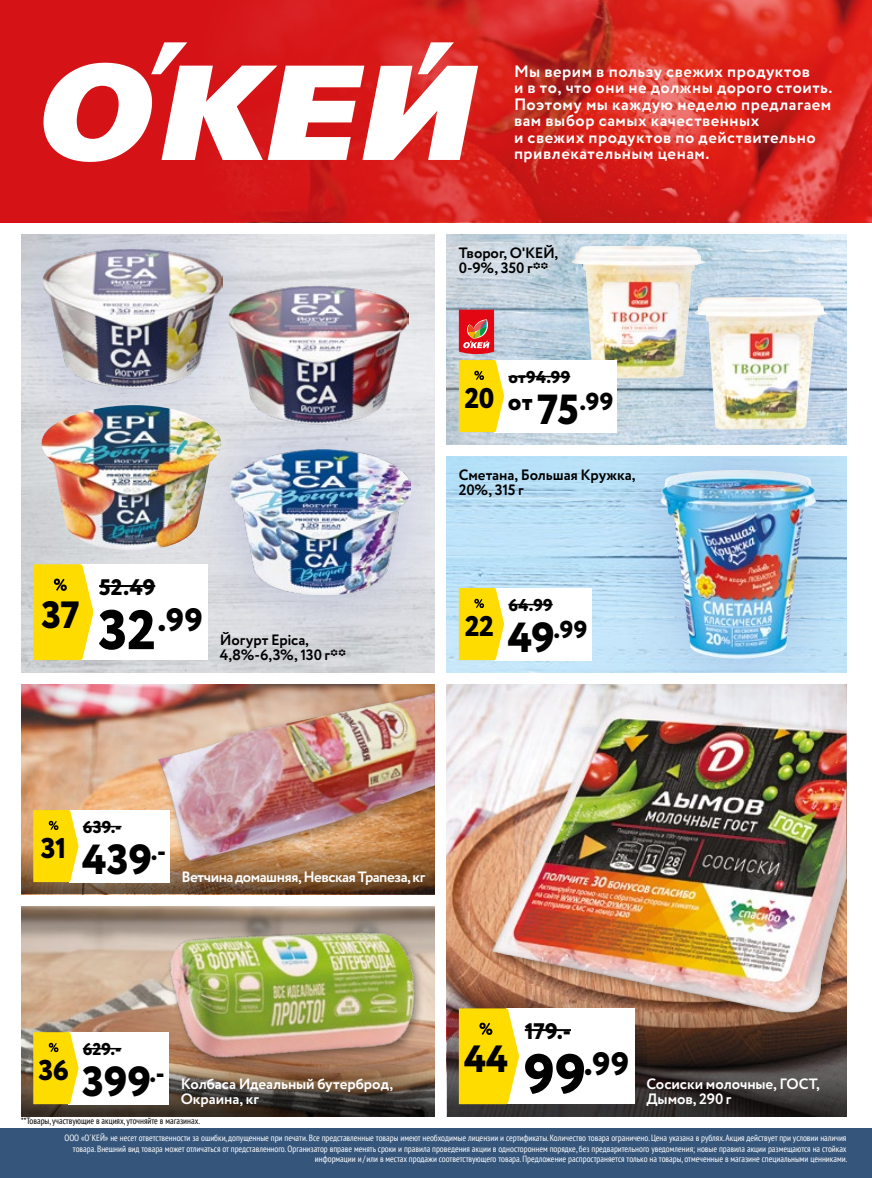
<style>
.page{position:relative;width:872px;height:1178px;background:#fff}
.page>*{position:absolute;margin:0;border:0;box-sizing:border-box;transform-origin:0 0}
.t1{font:800 42px "Circe";color:#000}
.t2{font:800 37.95px "Circe";color:#000}
.t3{font:800 32.4px "Circe";color:#000}
.t4{font:800 28.5px "Circe";letter-spacing:-.02em;color:#000}
.t5{font:800 24.45px "Circe";color:#000}
.t6{font:800 22.5px "Circe";letter-spacing:-.005em;color:#000}
.t7{font:800 17.1px "Circe";letter-spacing:.01em;color:#000}
.t8{font:700 16.5px/16.5px "Circe";letter-spacing:.03em;color:#fff}
.t9{font:700 15px/15px "Circe";letter-spacing:-.01em;color:#000}
.t10{font:700 15px/15px "Circe";letter-spacing:-.01em;color:#fff}
.t11{font:700 15px "Circe";letter-spacing:-.035em;color:#fff}
.t12{font:condensed 9px/10.5px "PT Sans";color:#fff;text-align:right}
.t13{font:condensed 9px "PT Sans";color:#000}
.s1{font-size:42px}
.s2{font-size:55.5px}
</style>
<div class="page">
<img style="left:21px;top:684px;width:132px;height:152px">
<img style="left:447px;top:684px;width:399px;height:282px">
<img style="left:21px;top:906px;width:121px;height:138px">
<svg style="left:447px;top:966px;width:399px;height:150px;background:#43352f"></svg>
<svg style="left:21px;top:836px;width:414px;height:58px;background:#745234"></svg>
<svg style="left:21px;top:1044px;width:414px;height:72px;background:#594a3b"></svg>
<img style="left:447px;top:234px;width:185px;height:210px">
<img style="left:447px;top:456px;width:147px;height:216px">
<img style="left:571px;top:246px;width:61px;height:133px">
<div style="left:632px;top:234px;width:214px;height:210px;background:#455ba6;opacity:.3"></div>
<img style="left:694px;top:297px;width:134px;height:133px">
<div style="left:21px;top:234px;width:266px;height:222px;background:#455ba6;opacity:.3"></div>
<img style="left:42px;top:248px;width:180px;height:147px">
<img style="left:228px;top:285px;width:181px;height:94px">
<img style="left:41px;top:405px;width:123px;height:145px">
<div style="left:164px;top:379px;width:271px;height:285px;background:#455ba6;opacity:.3"></div>
<img style="left:231px;top:449px;width:180px;height:146px">
<div style="left:153px;top:684px;width:282px;height:189px;background:#000;opacity:.35"></div>
<img style="left:158px;top:692px;width:277px;height:169px">
<img style="left:142px;top:906px;width:293px;height:162px">
<div style="left:488px;top:697px;width:358px;height:326px;background:#000;opacity:.35"></div>
<img style="left:526px;top:702px;width:106px;height:176px">
<div style="left:594px;top:456px;width:252px;height:216px;background:#455ba6;opacity:.3"></div>
<img style="left:660px;top:470px;width:155px;height:189px">
<div style="left:0;top:1128px;width:872px;height:50px;background:#35557b"></div>
<div style="left:69px;top:1032px;width:100px;height:72px;background:#fff"></div>
<hr style="left:83px;top:1048px;width:38px;height:1px;background:#000">
<svg style="left:33px;top:1032px;width:45px;height:72px;background:#fadb15"></svg>
<div style="left:69px;top:810px;width:101px;height:72px;background:#fff"></div>
<hr style="left:83px;top:826px;width:39px;height:1px;background:#000">
<svg style="left:33px;top:810px;width:45px;height:72px;background:#fbdb15"></svg>
<div style="left:506px;top:1008px;width:128px;height:96px;background:#fff"></div>
<hr style="left:525px;top:1029px;width:46px;height:2px;background:#000">
<svg style="left:459px;top:1008px;width:60px;height:96px;background:#fbdb17"></svg>
<div style="left:494px;top:588px;width:97px;height:72px;background:#fff"></div>
<hr style="left:508px;top:604px;width:45px;height:1px;background:#000">
<svg style="left:459px;top:588px;width:45px;height:72px;background:#fbdc17"></svg>
<div style="left:494px;top:360px;width:123px;height:72px;background:#fff"></div>
<hr style="left:508px;top:376px;width:62px;height:1px;background:#000">
<svg style="left:459px;top:360px;width:45px;height:72px;background:#fbdc17"></svg>
<div style="left:80px;top:564px;width:128px;height:96px;background:#fff"></div>
<hr style="left:99px;top:585px;width:56px;height:2px;background:#000">
<svg style="left:33px;top:564px;width:60px;height:96px;background:#fbdb17"></svg>
<svg style="left:459px;top:310px;width:35px;height:44px;background:#dc3434"></svg>
<img style="left:703px;top:0;width:169px;height:222px">
<svg style="left:0;top:0;width:703px;height:222px;background:#d41f1d"></svg>
<svg style="left:38px;top:42px;width:440px;height:121px"></svg>
<h3 class="t8" style="left:514px;top:64px;width:320px">Мы верим в пользу свежих продуктов<br>и в то, что они не должны дорого стоить.<br>Поэтому мы каждую неделю предлагаем вам выбор самых качественных<br>и свежих продуктов по действительно привлекательным ценам.</h3>
<h3 class="t9" style="left:459px;top:246px;width:101px">Творог, О'КЕЙ,<br>0-9%, 350 г**</h3>
<h3 class="t4" style="left:464px;top:379px;width:31px">20</h3>
<h3 class="t7" style="left:508px;top:366px;width:63px">от94.99</h3>
<h3 class="t5" style="left:508px;top:385px;width:107px">от <span class="s1">75</span>.99</h3>
<h2 class="t2" style="left:42px;top:589px;width:40px">37</h2>
<h3 class="t6" style="left:99px;top:572px;width:58px">52.49</h3>
<h3 class="t3" style="left:98px;top:598px;width:106px"><span class="s2">32</span>.99</h3>
<h3 class="t9" style="left:220px;top:633px;width:128px">Йогурт Epica,<br>4,8%-6,3%, 130 г**</h3>
<h3 class="t9" style="left:459px;top:468px;width:178px">Сметана, Большая Кружка,<br>20%, 315 г</h3>
<h3 class="t4" style="left:465px;top:607px;width:31px">22</h3>
<h3 class="t7" style="left:508px;top:594px;width:46px">64.99</h3>
<h3 class="t5" style="left:508px;top:613px;width:81px"><span class="s1">49</span>.99</h3>
<h3 class="t4" style="left:41px;top:829px;width:27px">31</h3>
<h3 class="t7" style="left:83px;top:816px;width:40px">639.-</h3>
<h1 class="t1" style="left:82px;top:831px;width:85px">439<sup>.-</sup></h1>
<h3 class="t11" style="left:182px;top:867px;width:245px">Ветчина домашняя, Невская Трапеза, кг</h3>
<h3 class="t4" style="left:39px;top:1051px;width:32px">36</h3>
<h3 class="t7" style="left:83px;top:1038px;width:40px">629.-</h3>
<h1 class="t1" style="left:82px;top:1053px;width:84px">399<sup>.-</sup></h1>
<h3 class="t10" style="left:181px;top:1077px;width:214px">Колбаса Идеальный бутерброд,<br>Окраина, кг</h3>
<p class="t13" style="left:21px;top:1115px;width:180px">**Товары, участвующие в акциях, уточняйте в магазинах.</p>
<h2 class="t2" style="left:464px;top:1033px;width:46px">44</h2>
<h3 class="t6" style="left:525px;top:1016px;width:48px">179.-</h3>
<h3 class="t3" style="left:524px;top:1042px;width:107px"><span class="s2">99</span>.99</h3>
<h3 class="t10" style="left:646px;top:1077px;width:175px">Сосиски молочные, ГОСТ,<br>Дымов, 290 г</h3>
<p class="t12" style="left:64px;top:1132px;width:784px">ООО «О´КЕЙ» не несет ответственности за ошибки, допущенные при печати. Все представленные товары имеют необходимые лицензии и сертификаты. Количество товара ограничено. Цена указана в рублях. Акция действует при условии наличия товара. Внешний вид товара может отличаться от представленного. Организатор вправе менять сроки и правила проведения акции в одностороннем порядке, без предварительного уведомления; новые правила акции размещаются на стойках информации и / или в местах продажи соответствующего товара. Предложение распространяется только на товары, отмеченные в магазине специальными ценниками.</p>
</div>
